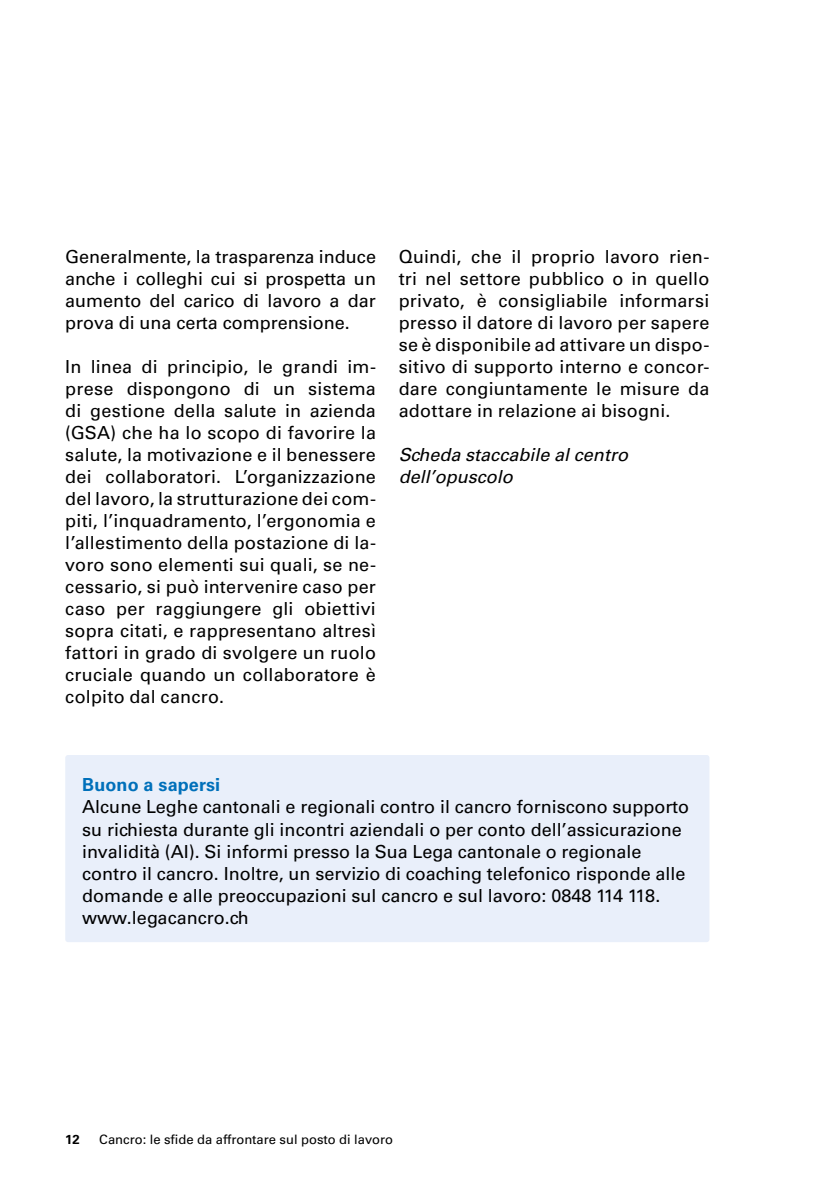
<style>
.page{position:relative;width:840px;height:1191px;background:#fff}
.page>*{position:absolute;margin:0;border:0;box-sizing:border-box;transform-origin:0 0}
.t1{font:18px/22px "Univers LT Std";color:#000;text-align:justify}
.t2{font:italic 18px/22px "Univers LT Std";color:#000}
.t3{font:700 18px "Univers LT Std";letter-spacing:.005em;color:#0070ba}
.t4{font:13px "Univers LT Std";color:#000}
.t5{font:700 13px "Univers LT Std";color:#000}
</style>
<div class="page">
<div style="left:65px;top:755px;width:644px;height:187px;background:#e9effa;border-radius:3px"></div>
<p class="t1" style="left:65px;top:246px;width:312px">Generalmente, la trasparenza induce anche i colleghi cui si prospetta un aumento del carico di lavoro a dar prova di una certa comprensione.</p>
<p class="t1" style="left:65px;top:356px;width:312px">In linea di principio, le grandi im&shy;prese dispongono di un sistema di gestione della salute in azienda (GSA) che ha lo scopo di favorire la salute, la motivazione e il benessere dei collaboratori. L’organizzazione del lavoro, la strutturazione dei com&shy;piti, l’inquadramento, l’ergonomia e l’allestimento della postazione di la&shy;voro sono elementi sui quali, se ne&shy;cessario, si può intervenire caso per caso per raggiungere gli obiettivi sopra citati, e rappresentano altresì fattori in grado di svolgere un ruolo cruciale quando un collaboratore è colpito dal cancro.</p>
<p class="t1" style="left:398px;top:246px;width:312px">Quindi, che il proprio lavoro rien&shy;tri nel settore pubblico o in quello privato, è consigliabile informarsi presso il datore di lavoro per sapere se è disponibile ad attivare un dispo&shy;sitivo di supporto interno e concor&shy;dare congiuntamente le misure da adottare in relazione ai bisogni.</p>
<p class="t2" style="left:398px;top:444px;width:231px">Scheda staccabile al centro dell’opuscolo</p>
<p class="t3" style="left:82px;top:774px;width:139px">Buono a sapersi</p>
<p class="t1" style="left:82px;top:796px;width:608px;text-align:left">Alcune Leghe cantonali e regionali contro il cancro forniscono supporto su richiesta durante gli incontri aziendali o per conto dell’assicurazione invalidità (AI). Si informi presso la Sua Lega cantonale o regionale contro il cancro. Inoltre, un servizio di coaching telefonico risponde alle domande e alle preoccupazioni sul cancro e sul lavoro: 0848 114 118. www.legacancro.ch</p>
<p class="t5" style="left:65px;top:1132px;width:16px">12</p>
<p class="t4" style="left:99px;top:1132px;width:295px">Cancro: le sfide da affrontare sul posto di lavoro</p>
</div>
